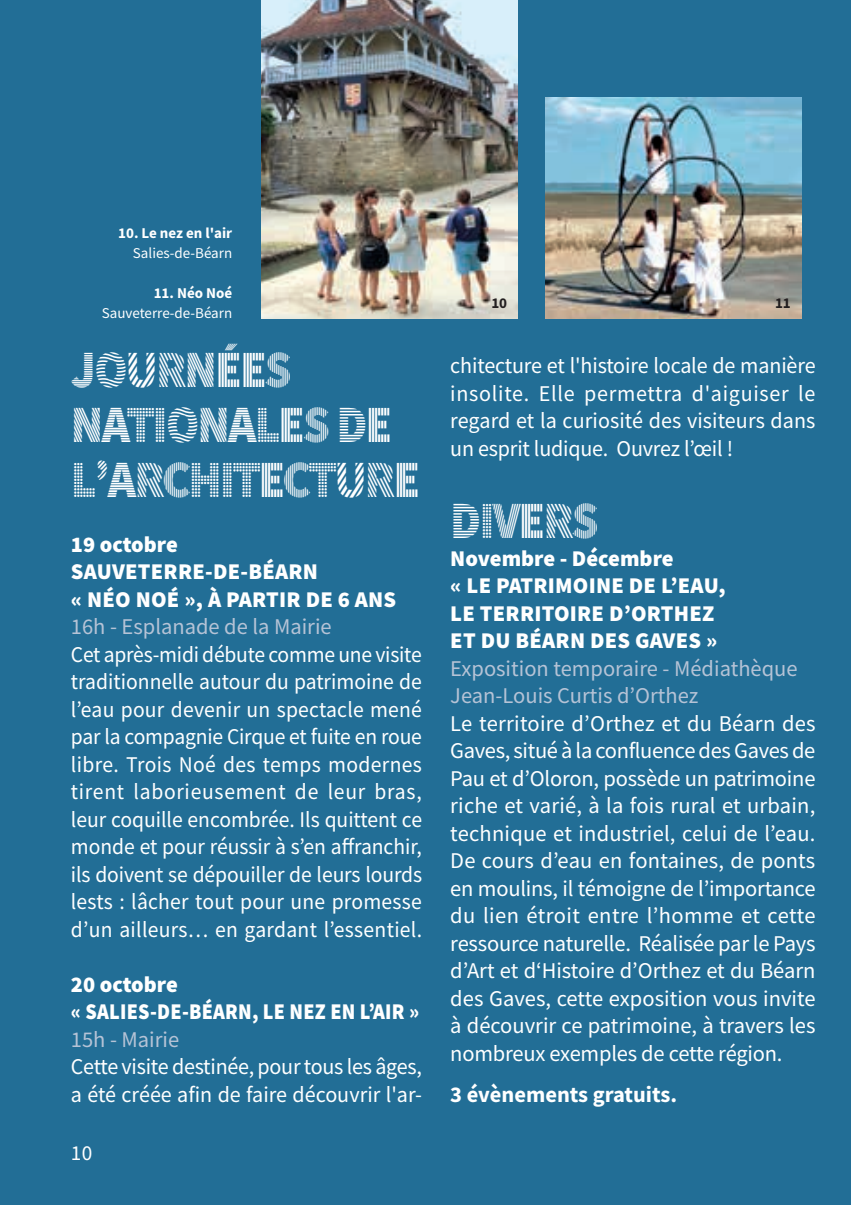
<style>
.page{position:relative;width:851px;height:1205px;background:#fff}
.page>*{position:absolute;margin:0;border:0;box-sizing:border-box;transform-origin:0 0}
.t1{font:900 52.5px/55px "Source Sans Pro DISPLAYV2";letter-spacing:-.04em;color:#fff;scale:.92 1}
.t2{font:22.5px/27.5px "Source Sans Pro";color:#fff;text-align:justify}
.t3{font:22.5px/27.5px "Source Sans Pro";color:#fff;text-align:justify;scale:.96 1}
.t4{font:900 22.5px/27.5px "Source Sans Pro";letter-spacing:.01em;color:#fff}
.t5{font:22.5px/27.5px "Source Sans Pro";color:#b6c3d6}
.t6{font:700 22.5px "Source Sans Pro";color:#fff}
.t7{font:21.25px "Source Sans Pro";color:#fff}
.t8{font:15px "Source Sans Pro";color:#fff}
.t9{font:700 15px "Source Sans Pro";color:#fff}
.t10{font:700 15px "Source Sans Pro";color:#231f20}
</style>
<div class="page">
<div style="left:0;top:0;width:850px;height:1205px;background:#226e96"></div>
<img style="left:261px;top:0;width:256px;height:318px">
<img style="left:545px;top:98px;width:256px;height:220px">
<p class="t9" style="left:118px;top:223px;width:115px">10. Le nez en l'air</p>
<p class="t8" style="left:133px;top:244px;width:101px">Salies-de-Béarn</p>
<p class="t9" style="left:154px;top:283px;width:80px">11. Néo Noé</p>
<p class="t8" style="left:102px;top:304px;width:132px">Sauveterre-de-Béarn</p>
<h1 class="t1" style="left:71px;top:343px;width:381px">JOURNÉES<br>NATIONALES DE<br>L’ARCHITECTURE</h1>
<p class="t4" style="left:71px;top:530px;width:327px">19 octobre<br>SAUVETERRE-DE-BÉARN<br>« NÉO NOÉ », À PARTIR DE 6 ANS</p>
<p class="t5" style="left:71px;top:613px;width:262px">16h - Esplanade de la Mairie</p>
<p class="t3" style="left:71px;top:640px;width:367px">Cet après-midi débute comme une visite traditionnelle autour du patrimoine de l’eau pour devenir un spectacle mené par la compagnie Cirque et fuite en roue libre. Trois Noé des temps modernes tirent laborieusement de leur bras, leur coquille encombrée. Ils quittent ce monde et pour réussir à s’en affranchir, ils doivent se dépouiller de leurs lourds lests : lâcher tout pour une promesse d’un ailleurs… en gardant l’essentiel.</p>
<p class="t4" style="left:71px;top:970px;width:350px">20 octobre<br>« SALIES-DE-BÉARN, LE NEZ EN L’AIR »</p>
<p class="t5" style="left:71px;top:1025px;width:110px">15h - Mairie</p>
<p class="t2" style="left:71px;top:1053px;width:352px">Cette visite destinée, pour tous les âges, a été créée afin de faire découvrir l'ar-</p>
<p class="t7" style="left:71px;top:1139px;width:23px">10</p>
<p class="t10" style="left:491px;top:293px;width:17px">10</p>
<p class="t10" style="left:775px;top:293px;width:17px">11</p>
<p class="t2" style="left:450px;top:352px;width:367px">chitecture et l'histoire locale de manière insolite. Elle permettra d'aiguiser le regard et la curiosité des visiteurs dans un esprit ludique. Ouvrez l’œil !</p>
<h1 class="t1" style="left:450px;top:495px;width:163px">DIVERS</h1>
<p class="t4" style="left:450px;top:544px;width:277px">Novembre - Décembre<br>« LE PATRIMOINE DE L’EAU,<br>LE TERRITOIRE D’ORTHEZ<br>ET DU BÉARN DES GAVES »</p>
<p class="t5" style="left:450px;top:654px;width:349px">Exposition temporaire - Médiathèque<br>Jean-Louis Curtis d’Orthez</p>
<p class="t2" style="left:450px;top:709px;width:367px">Le territoire d’Orthez et du Béarn des Gaves, situé à la confluence des Gaves de Pau et d’Oloron, possède un patrimoine riche et varié, à la fois rural et urbain, technique et industriel, celui de l’eau.<br>De cours d’eau en fontaines, de ponts en moulins, il témoigne de l’importance du lien étroit entre l’homme et cette ressource naturelle. Réalisée par le Pays d’Art et d‘Histoire d’Orthez et du Béarn des Gaves, cette exposition vous invite à découvrir ce patrimoine, à travers les nombreux exemples de cette région.</p>
<p class="t6" style="left:450px;top:1079px;width:228px">3 évènements gratuits.</p>
</div>
